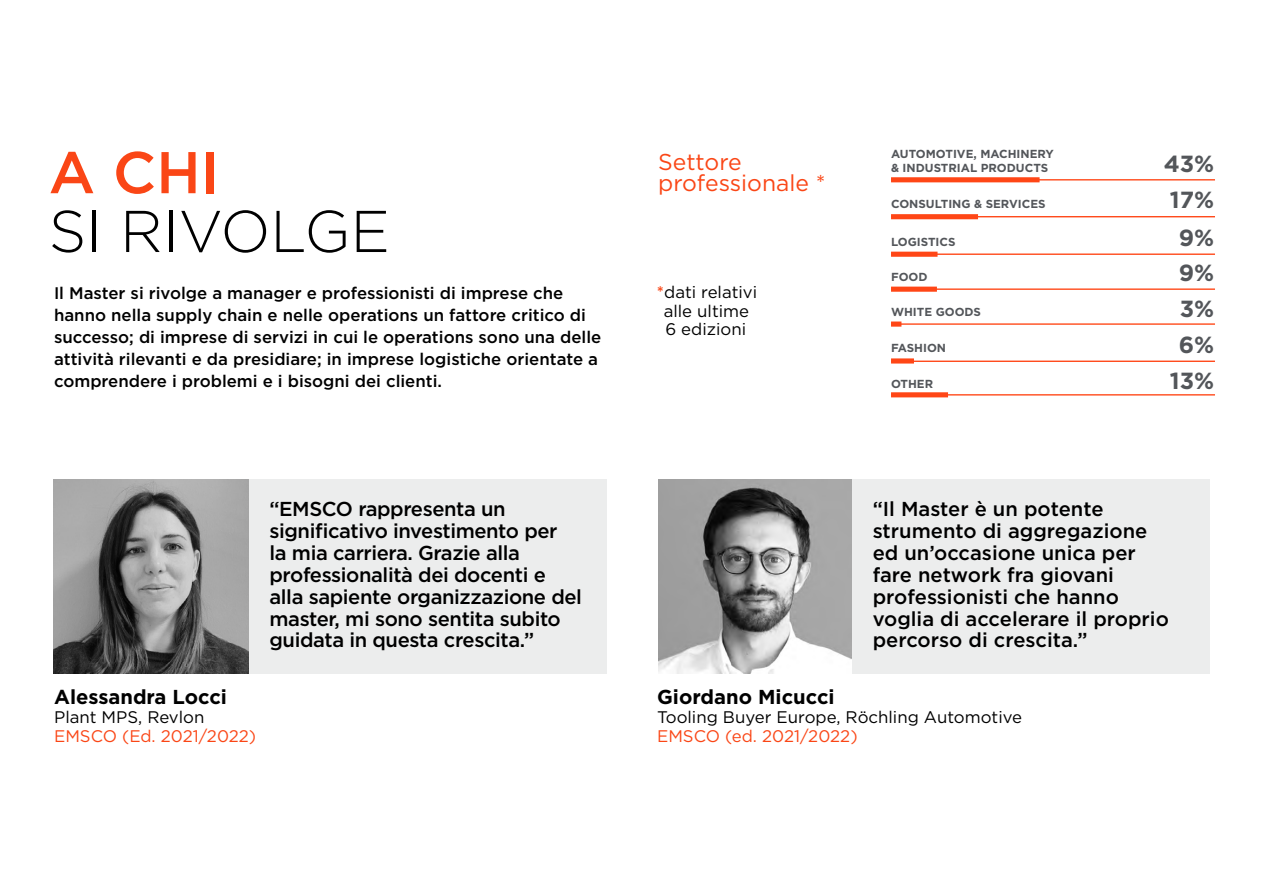
<style>
.page{position:relative;width:1263px;height:893px;background:#fff}
.page>*{position:absolute;margin:0;border:0;box-sizing:border-box;transform-origin:0 0}
.t1{font:300 58.8px "Gotham HTF";color:#000}
.t2{font:500 58.8px "Gotham HTF";color:#fa4616}
.t3{font:700 23.25px/35.5px "Gotham HTF";color:#53565a;text-align:center}
.t4{font:22.95px/21.1px "Gotham HTF";color:#fa4616}
.t5{font:500 20.1px/21.9px "Gotham HTF";letter-spacing:-.02em;color:#000}
.t6{font:500 20.1px/21.9px "Gotham HTF";color:#000}
.t7{font:700 20.1px "Gotham HTF";color:#000}
.t8{font:500 16.8px/21.9px "Gotham HTF";color:#000}
.t9{font:16.8px/18.5px "Gotham HTF";color:#000;text-align:center}
.t10{font:16.8px "Gotham HTF";color:#fa4616}
.t11{font:700 11.7px/13.6px "Gotham HTF";color:#53565a}
.s1{font-weight:500;color:#fa4616}
</style>
<div class="page">
<hr style="left:891px;top:179px;width:324px;height:1px;background:#ff4616">
<hr style="left:891px;top:253px;width:324px;height:2px;background:#ff4616">
<hr style="left:891px;top:216px;width:324px;height:1px;background:#ff4616">
<hr style="left:891px;top:288px;width:324px;height:2px;background:#ff4616">
<div style="left:891px;top:177px;width:148px;height:5px;background:#ff4616"></div>
<div style="left:891px;top:287px;width:46px;height:5px;background:#ff4616"></div>
<div style="left:891px;top:252px;width:46px;height:5px;background:#ff4616"></div>
<div style="left:891px;top:214px;width:87px;height:5px;background:#ff4616"></div>
<hr style="left:891px;top:323px;width:324px;height:2px;background:#ff4616">
<hr style="left:891px;top:394px;width:324px;height:2px;background:#ff4616">
<hr style="left:891px;top:361px;width:324px;height:1px;background:#ff4616">
<div style="left:891px;top:321px;width:10px;height:6px;background:#ff4616"></div>
<div style="left:891px;top:392px;width:57px;height:5px;background:#ff4616"></div>
<div style="left:891px;top:358px;width:23px;height:6px;background:#ff4616"></div>
<div style="left:249px;top:479px;width:357px;height:194px;background:#eceded"></div>
<img style="left:54px;top:479px;width:195px;height:194px">
<div style="left:852px;top:479px;width:358px;height:194px;background:#eceded"></div>
<img style="left:658px;top:479px;width:194px;height:194px">
<h1 class="t2" style="left:49px;top:139px;width:172px">A CHI</h1>
<h1 class="t1" style="left:49px;top:199px;width:343px">SI RIVOLGE</h1>
<p class="t8" style="left:54px;top:282px;width:549px">Il Master si rivolge a manager e professionisti di imprese che hanno nella supply chain e nelle operations un fattore critico di successo; di imprese di servizi in cui le operations sono una delle attività rilevanti e da presidiare; in imprese logistiche orientate a comprendere i problemi e i bisogni dei clienti.</p>
<p class="t9" style="left:657px;top:283px;width:102px"><span class="s1">*</span>dati relativi alle ultime<br>6 edizioni</p>
<h3 class="t4" style="left:658px;top:151px;width:169px">Settore professionale *</h3>
<p class="t5" style="left:269px;top:498px;width:314px">“EMSCO rappresenta un significativo investimento per<br>la mia carriera. Grazie alla professionalità dei docenti e alla sapiente organizzazione del master, mi sono sentita subito guidata in questa crescita.”</p>
<p class="t11" style="left:891px;top:147px;width:164px">AUTOMOTIVE, MACHINERY &amp; INDUSTRIAL PRODUCTS</p>
<p class="t11" style="left:891px;top:197px;width:156px">CONSULTING &amp; SERVICES</p>
<p class="t11" style="left:891px;top:234px;width:66px">LOGISTICS</p>
<p class="t11" style="left:891px;top:270px;width:38px">FOOD</p>
<p class="t11" style="left:891px;top:305px;width:92px">WHITE GOODS</p>
<p class="t11" style="left:891px;top:341px;width:57px">FASHION</p>
<p class="t11" style="left:891px;top:377px;width:44px">OTHER</p>
<h2 class="t3" style="left:1164px;top:145px;width:52px">43%</h2>
<h2 class="t3" style="left:1170px;top:181px;width:46px">17%</h2>
<h2 class="t3" style="left:1179px;top:219px;width:37px">9%</h2>
<h2 class="t3" style="left:1179px;top:255px;width:37px">9%</h2>
<h2 class="t3" style="left:1170px;top:291px;width:46px">3%<br>6%<br>13%</h2>
<p class="t6" style="left:873px;top:498px;width:298px">“Il Master è un potente strumento di aggregazione ed un’occasione unica per fare network fra giovani professionisti che hanno voglia di accelerare il proprio percorso di crescita.”</p>
<p class="t7" style="left:54px;top:685px;width:174px">Alessandra Locci</p>
<p class="t9" style="left:54px;top:707px;width:152px">Plant MPS, Revlon</p>
<p class="t10" style="left:54px;top:727px;width:204px">EMSCO (Ed. 2021/2022)</p>
<p class="t7" style="left:657px;top:685px;width:179px">Giordano Micucci</p>
<p class="t9" style="left:657px;top:707px;width:366px">Tooling Buyer Europe, Röchling Automotive</p>
<p class="t10" style="left:657px;top:727px;width:202px">EMSCO (ed. 2021/2022)</p>
</div>
